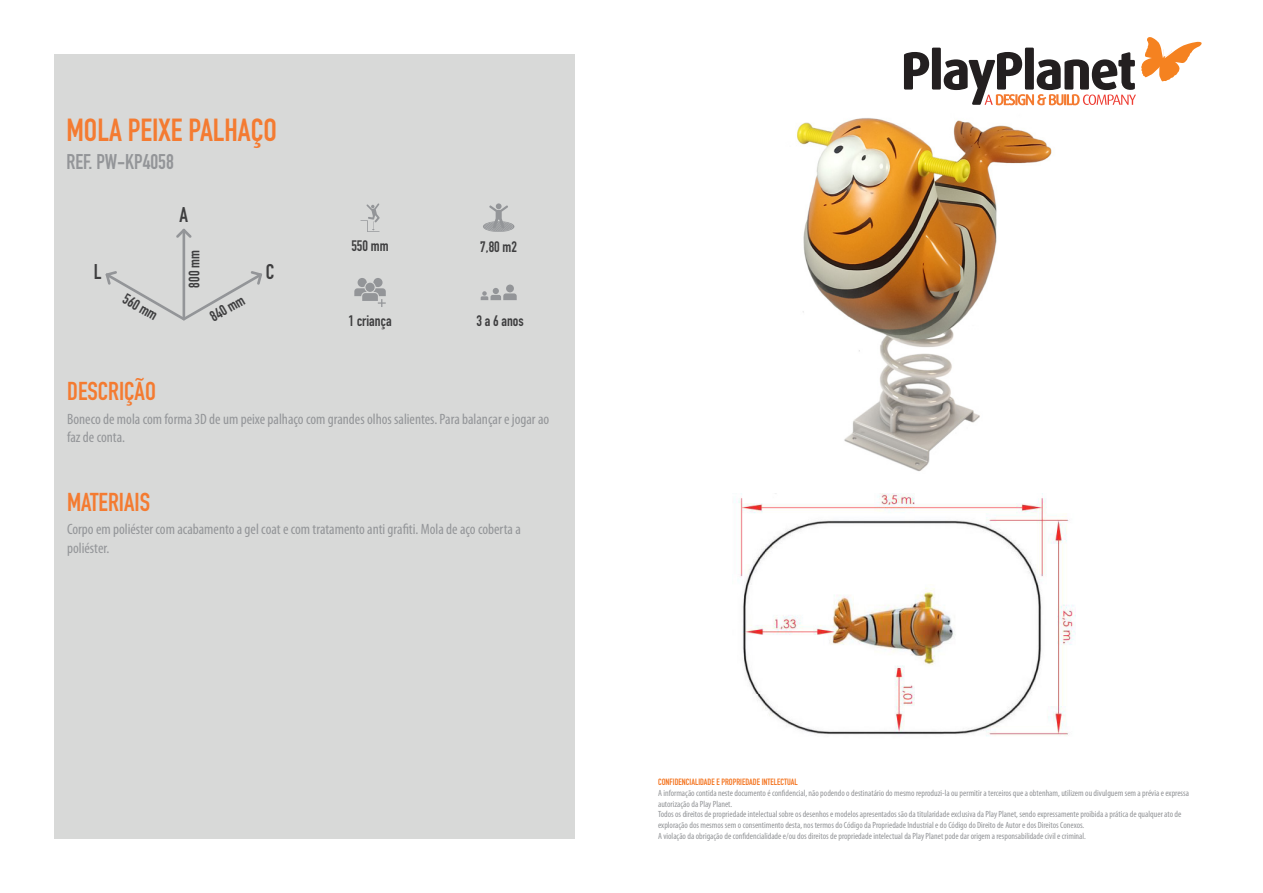
<style>
.page{position:relative;width:1263px;height:893px;background:#fff}
.page>*{position:absolute;margin:0;border:0;box-sizing:border-box;transform-origin:0 0}
.t1{font:31.5px "DIN Engschrift Std";color:#f47b31}
.t2{font:25.5px "DIN Engschrift Std";color:#f47b31}
.t3{font:21px "DIN Engschrift Std";color:#939598}
.t4{font:21px "DIN Engschrift Std";color:#3e3e3f}
.t5{font:condensed 15px/18px "Myriad Pro";color:#939598}
.t6{font:15px "DIN Engschrift Std";color:#3e3e3f}
.t7{font:condensed 9px/10.8px "Myriad Pro";color:#939598}
.t8{font:9px "DIN Engschrift Std";color:#f47521}
</style>
<div class="page">
<div style="left:54px;top:54px;width:520px;height:785px;background:#d8d9d8"></div>
<img style="left:797px;top:118px;width:255px;height:353px">
<img style="left:734px;top:493px;width:341px;height:243px">
<svg style="left:360px;top:203px;width:20px;height:29px"></svg>
<svg style="left:354px;top:278px;width:32px;height:29px"></svg>
<div style="left:506px;top:285px;width:8px;height:7px;background:#939598;border-radius:50%"></div>
<svg style="left:481px;top:288px;width:36px;height:12px"></svg>
<svg style="left:483px;top:203px;width:32px;height:29px"></svg>
<svg style="left:106px;top:229px;width:156px;height:92px"></svg>
<svg style="left:904px;top:52px;width:25px;height:38px"></svg>
<div style="left:932px;top:48px;width:9px;height:42px;background:#231f20"></div>
<svg style="left:944px;top:38px;width:258px;height:67px"></svg>
<p class="t1" style="left:66px;top:112px;width:212px">MOLA PEIXE PALHAÇO</p>
<p class="t3" style="left:66px;top:149px;width:109px">REF. PW-KP4058</p>
<p class="t4" style="left:180px;top:202px;width:10px">A</p>
<p class="t6" style="left:185px;top:288px;width:39px;rotate:-90deg">800 mm</p>
<p class="t4" style="left:94px;top:259px;width:9px">L</p>
<p class="t4" style="left:266px;top:259px;width:10px">C</p>
<p class="t6" style="left:129px;top:290px;width:39px;rotate:30deg">560 mm</p>
<p class="t2" style="left:67px;top:376px;width:90px">DESCRIÇÃO</p>
<p class="t6" style="left:207px;top:310px;width:39px;rotate:-30deg">840 mm</p>
<p class="t6" style="left:351px;top:237px;width:39px">550 mm</p>
<p class="t6" style="left:348px;top:312px;width:45px">1 criança</p>
<p class="t6" style="left:480px;top:238px;width:38px">7,80 m2</p>
<p class="t6" style="left:476px;top:312px;width:49px">3 a 6 anos</p>
<p class="t5" style="left:67px;top:409px;width:484px">Boneco de mola com forma 3D de um peixe palhaço com grandes olhos salientes. Para balançar e jogar ao faz de conta.</p>
<p class="t2" style="left:67px;top:487px;width:85px">MATERIAIS</p>
<p class="t5" style="left:67px;top:520px;width:455px">Corpo em poliéster com acabamento a gel coat e com tratamento anti grafiti. Mola de aço coberta a poliéster.</p>
<p class="t8" style="left:658px;top:776px;width:141px">CONFIDENCIALIDADE E PROPRIEDADE INTELECTUAL</p>
<p class="t7" style="left:658px;top:787px;width:532px">A informação contida neste documento é confidencial, não podendo o destinatário do mesmo reproduzi-la ou permitir a terceiros que a obtenham, utilizem ou divulguem sem a prévia e expressa autorização da Play Planet.</p>
<p class="t7" style="left:658px;top:809px;width:525px">Todos os direitos de propriedade intelectual sobre os desenhos e modelos apresentados são da titularidade exclusiva da Play Planet, sendo expressamente proibida a prática de qualquer ato de exploração dos mesmos sem o consentimento desta, nos termos do Código da Propriedade Industrial e do Código do Direito de Autor e dos Direitos Conexos.</p>
<p class="t7" style="left:658px;top:830px;width:429px">A violação da obrigação de confidencialidade e/ou dos direitos de propriedade intelectual da Play Planet pode dar origem a responsabilidade civil e criminal.</p>
</div>
